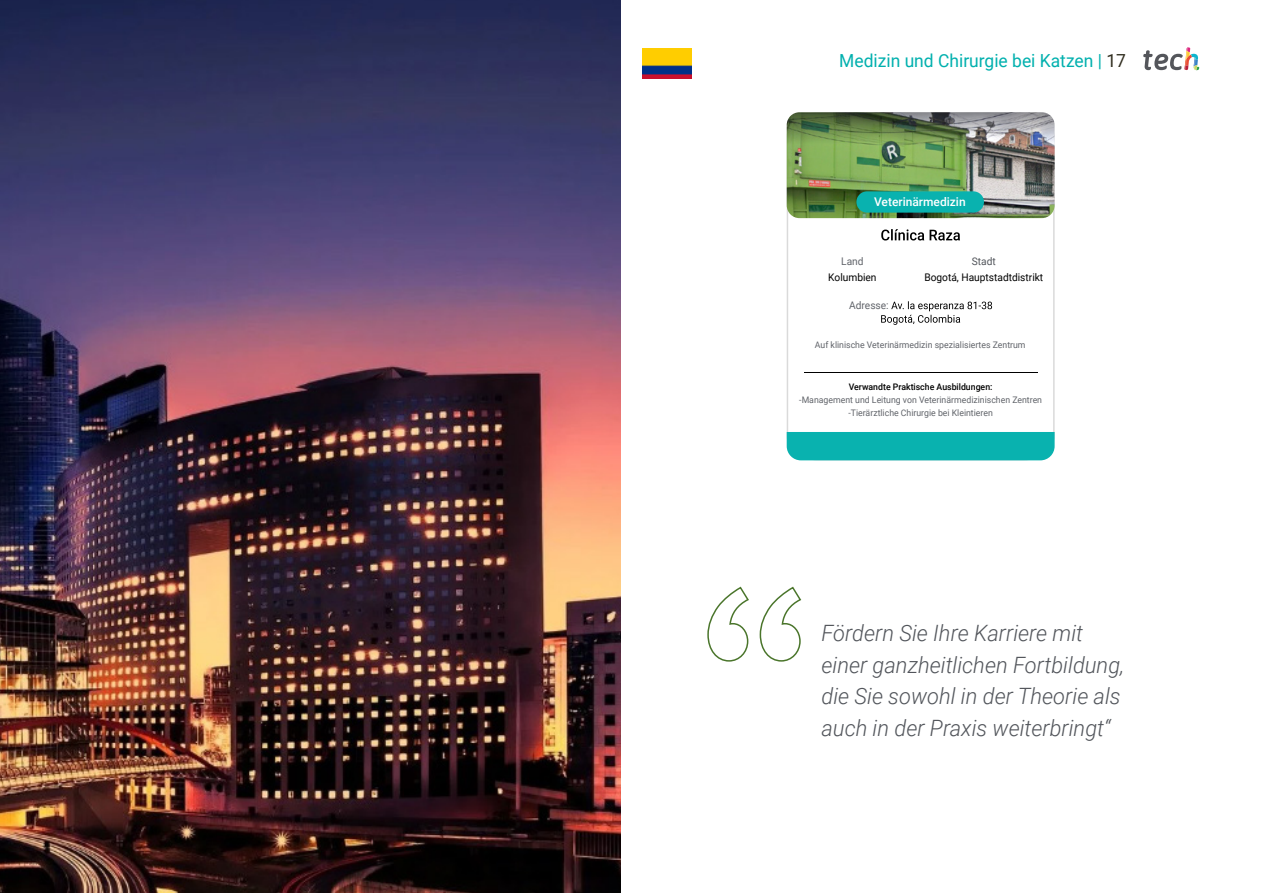
<style>
.page{position:relative;width:1263px;height:893px;background:#fff}
.page>*{position:absolute;margin:0;border:0;box-sizing:border-box;transform-origin:0 0}
.t1{font:italic 300 22.5px/31.5px "Roboto";color:#52555b}
.t2{font:18px "Roboto";color:#00b0ae}
.t3{font:500 12px "Roboto";color:#fff}
.t4{font:10.5px "Roboto";color:#000}
.t5{font:10.5px "Roboto";color:#61646a}
.t6{font:10.5px "Roboto";color:#52555b}
.t7{font:9px/13.2px "Roboto";color:#61646a;text-align:center}
.t8{font:500 9px "Roboto";color:#000}
.s1{color:#312e20}
</style>
<div class="page">
<svg style="left:1143px;top:47px;width:56px;height:24px"></svg>
<img style="left:642px;top:49px;width:49px;height:30px">
<svg style="left:786px;top:121px;width:269px;height:340px"></svg>
<img style="left:787px;top:112px;width:267px;height:106px">
<div style="left:856px;top:191px;width:128px;height:22px;background:#09b2af;border-radius:11px"></div>
<div style="left:787px;top:432px;width:267px;height:28px;background:#09b2af"></div>
<hr style="left:804px;top:372px;width:233px;height:1px;background:#000">
<svg style="left:881px;top:229px;width:79px;height:12px"></svg>
<svg style="left:881px;top:301px;width:111px;height:24px"></svg>
<img style="left:0;top:0;width:621px;height:893px">
<svg style="left:707px;top:586px;width:95px;height:76px"></svg>
<h2 class="t2" style="left:839px;top:48px;width:288px">Medizin und Chirurgie bei Katzen | <span class="s1">17</span></h2>
<h3 class="t3" style="left:874px;top:194px;width:93px">Veterinärmedizin</h3>
<p class="t5" style="left:841px;top:254px;width:24px">Land</p>
<p class="t4" style="left:828px;top:270px;width:50px">Kolumbien</p>
<p class="t5" style="left:849px;top:298px;width:41px">Adresse:</p>
<p class="t6" style="left:972px;top:254px;width:25px">Stadt</p>
<p class="t4" style="left:924px;top:270px;width:120px">Bogotá, Hauptstadtdistrikt</p>
<p class="t7" style="left:815px;top:338px;width:212px">Auf klinische Veterinärmedizin spezialisiertes Zentrum</p>
<p class="t8" style="left:849px;top:380px;width:145px">Verwandte Praktische Ausbildungen:</p>
<p class="t7" style="left:799px;top:393px;width:244px">-Management und Leitung von Veterinärmedizinischen Zentren -Tierärztliche Chirurgie bei Kleintieren</p>
<h1 class="t1" style="left:821px;top:617px;width:304px">Fördern Sie Ihre Karriere mit einer ganzheitlichen Fortbildung, die Sie sowohl in der Theorie als auch in der Praxis weiterbringt“</h1>
</div>
